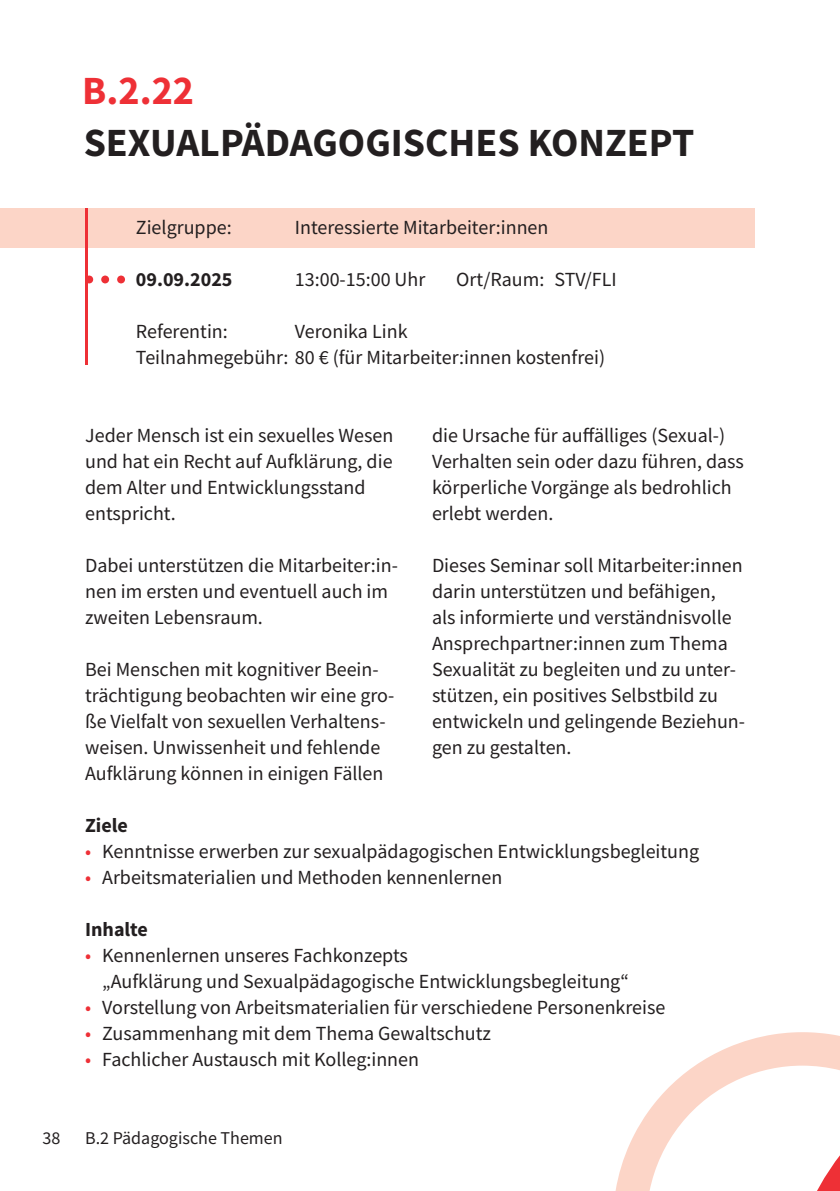
<style>
.page{position:relative;width:840px;height:1191px;background:#fff}
.page>*{position:absolute;margin:0;border:0;box-sizing:border-box;transform-origin:0 0}
.t1{font:700 40px "Source Sans Pro";color:#231f20}
.t2{font:700 40px "Source Sans Pro";color:#ee3036}
.t3{font:20px/26px "Source Sans Pro";color:#231f20}
.t4{font:700 20px "Source Sans Pro";color:#231f20}
.t5{font:18px "Source Sans Pro";color:#231f20}
.s1{color:#ee3036}
</style>
<div class="page">
<div style="left:0;top:208px;width:754px;height:39px;background:#fcd5c7"></div>
<hr style="left:85px;top:208px;width:3px;height:156px;background:#ee3036">
<svg style="left:88px;top:275px;width:37px;height:8px"></svg>
<svg style="left:615px;top:1032px;width:224px;height:159px"></svg>
<h1 class="t2" style="left:82px;top:64px;width:113px">B.2.22</h1>
<h1 class="t1" style="left:84px;top:116px;width:612px">SEXUALPÄDAGOGISCHES KONZEPT</h1>
<p class="t3" style="left:136px;top:214px;width:97px">Zielgruppe:</p>
<p class="t3" style="left:295px;top:214px;width:255px">Interessierte Mitarbeiter:innen</p>
<p class="t4" style="left:136px;top:266px;width:98px">09.09.2025</p>
<p class="t3" style="left:295px;top:266px;width:132px">13:00-15:00 Uhr</p>
<p class="t3" style="left:456px;top:266px;width:162px">Ort/Raum: STV/FLI</p>
<p class="t3" style="left:136px;top:318px;width:93px">Referentin:</p>
<p class="t3" style="left:136px;top:318px;width:470px;text-indent:159px">Veronika Link<br>Teilnahmegebühr: 80 € (für Mitarbeiter:innen kostenfrei)</p>
<p class="t3" style="left:85px;top:422px;width:309px">Jeder Mensch ist ein sexuelles Wesen und hat ein Recht auf Aufklärung, die dem Alter und Entwicklungsstand entspricht.</p>
<p class="t3" style="left:85px;top:552px;width:314px">Dabei unterstützen die Mitarbeiter:in&shy;nen im ersten und eventuell auch im zweiten Lebensraum.</p>
<p class="t3" style="left:85px;top:656px;width:310px">Bei Menschen mit kognitiver Beein&shy;trächtigung beobachten wir eine gro&shy;ße Vielfalt von sexuellen Verhaltens&shy;weisen. Unwissenheit und fehlende Aufklärung können in einigen Fällen</p>
<p class="t3" style="left:432px;top:422px;width:313px">die Ursache für auffälliges (Sexual-)<br>Verhalten sein oder dazu führen, dass körperliche Vorgänge als bedrohlich erlebt werden.</p>
<p class="t3" style="left:432px;top:552px;width:314px">Dieses Seminar soll Mitarbeiter:innen darin unterstützen und befähigen,<br>als informierte und verständnisvolle Ansprechpartner:innen zum Thema Sexualität zu begleiten und zu unter&shy;stützen, ein positives Selbstbild zu entwickeln und gelingende Beziehun&shy;gen zu gestalten.</p>
<p class="t4" style="left:85px;top:812px;width:44px">Ziele</p>
<p class="t3" style="left:85px;top:838px;width:615px"><span class="s1">•</span> Kenntnisse erwerben zur sexualpädagogischen Entwicklungsbegleitung</p>
<p class="t3" style="left:85px;top:864px;width:418px"><span class="s1">•</span> Arbeitsmaterialien und Methoden kennenlernen</p>
<p class="t4" style="left:85px;top:916px;width:64px">Inhalte</p>
<p class="t3" style="left:102px;top:942px;width:528px;text-indent:-17px"><span class="s1">•</span> Kennenlernen unseres Fachkonzepts<br>„Aufklärung und Sexualpädagogische Entwicklungsbegleitung“</p>
<p class="t3" style="left:85px;top:994px;width:581px"><span class="s1">•</span> Vorstellung von Arbeitsmaterialien für verschiedene Personenkreise</p>
<p class="t3" style="left:85px;top:1020px;width:407px"><span class="s1">•</span> Zusammenhang mit dem Thema Gewaltschutz</p>
<p class="t3" style="left:85px;top:1046px;width:335px"><span class="s1">•</span> Fachlicher Austausch mit Kolleg:innen</p>
<p class="t5" style="left:43px;top:1127px;width:19px">38</p>
<p class="t5" style="left:85px;top:1126px;width:199px">B.2 Pädagogische Themen</p>
</div>
